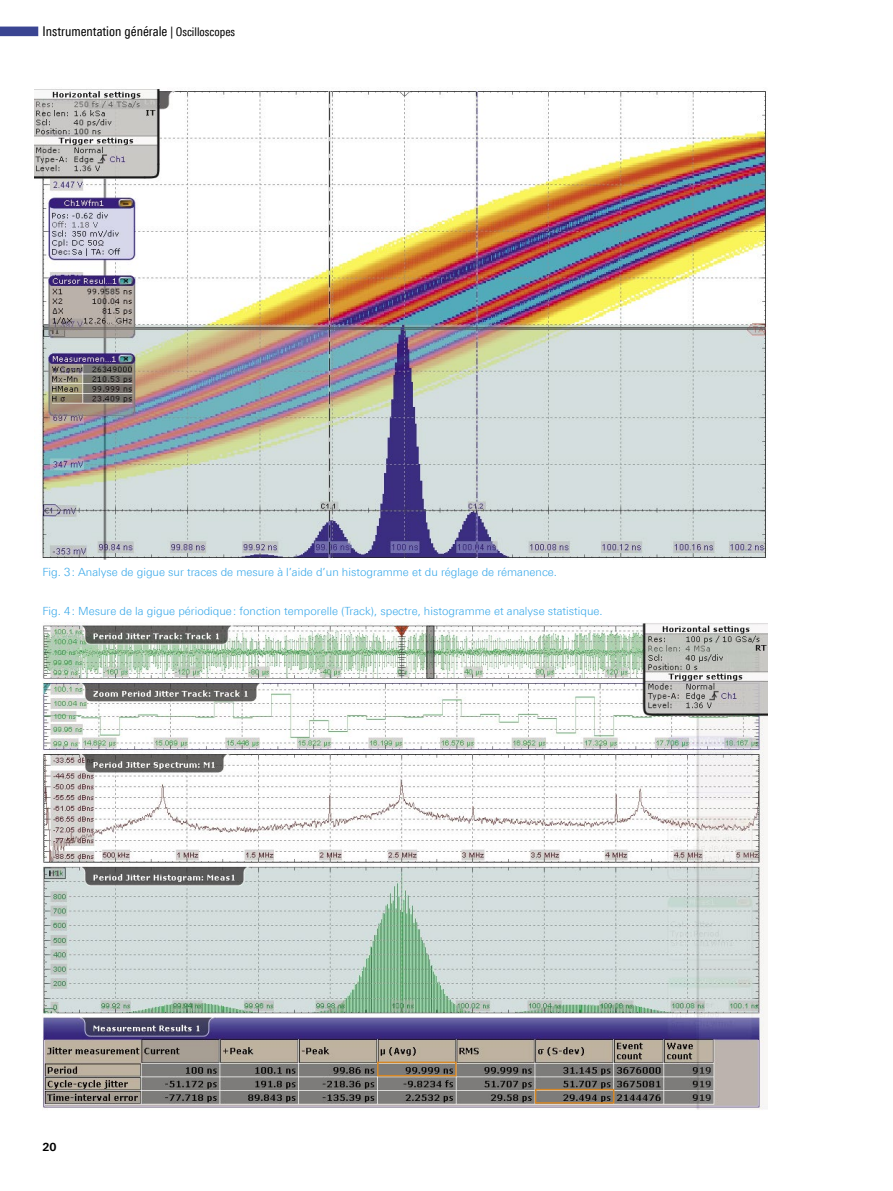
<style>
.page{position:relative;width:893px;height:1191px;background:#fff}
.page>*{position:absolute;margin:0;border:0;box-sizing:border-box;transform-origin:0 0}
._02_Messtechnik_libü{font:13.5px "Linotype Univers 420 Cn";color:#000}
.Bildlegende{font:300 11.25px "Linotype Univers 330";color:#36a7e9}
.t1{font:700 11.25px "Linotype Univers 630";color:#000}
.s1{font-size:12px}
</style>
<div class="page">
<img style="left:34px;top:88px;width:733px;height:471px">
<img style="left:42px;top:623px;width:725px;height:487px">
<div style="left:377px;top:1061px;width:80px;height:15px;border:2px solid #d48625"></div>
<div style="left:535px;top:1088px;width:79px;height:15px;border:2px solid #d48625"></div>
<div style="left:0;top:27px;width:38px;height:9px;background:#3a4592"></div>
<p class="_02_Messtechnik_libü" style="left:43px;top:23px;width:194px">Instrumentation générale <span class="s1">| Oscilloscopes</span></p>
<p class="Bildlegende" style="left:43px;top:565px;width:516px">Fig. 3: Analyse de gigue sur traces de mesure à l’aide d’un histogramme et du réglage de rémanence.</p>
<p class="Bildlegende" style="left:43px;top:604px;width:562px">Fig. 4: Mesure de la gigue périodique: fonction temporelle (Track), spectre, histogramme et analyse statistique.</p>
<p class="t1" style="left:42px;top:1139px;width:16px">20</p>
</div>
